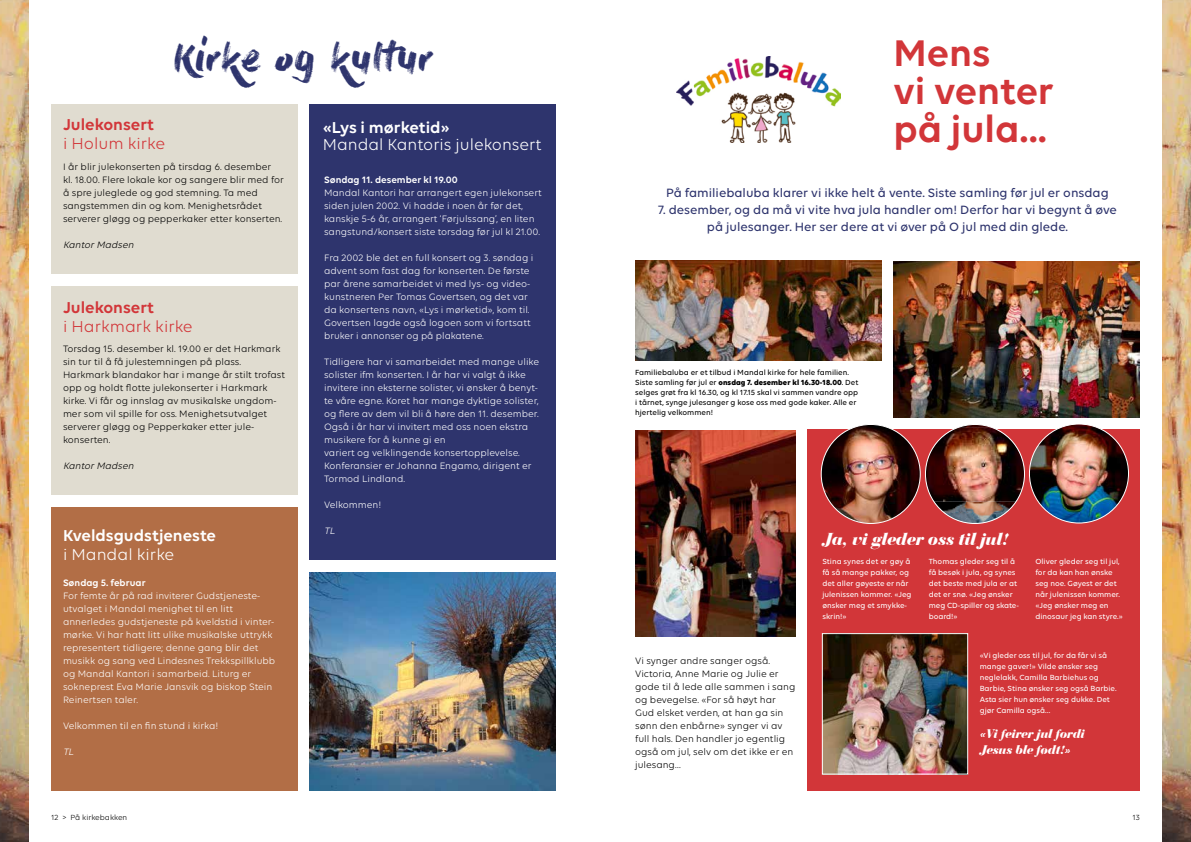
<style>
.page{position:relative;width:1191px;height:842px;background:#fff}
.page>*{position:absolute;margin:0;border:0;box-sizing:border-box;transform-origin:0 0}
.t1{font:41px "Dry Brush";letter-spacing:-.02em;color:#2e346d}
.t2{font:600 40px/38px "Volte";color:#d23639}
.t3{font:italic 700 18px "Bedini";color:#fff}
.t4{font:17px "Volte";color:#fff}
.t5{font:600 17px "Volte";color:#fff}
.t6{font:17px "Volte";color:#d23639}
.t7{font:600 17px "Volte";color:#d23639}
.t8{font:500 13px/17px "Volte";color:#2e346d;text-align:center}
.t9{font:italic 700 13px/15.6px "Bedini";color:#fff}
.t10{font:10px/13px "Volte";color:#fff}
.t11{font:10px/13px "Volte";color:#000}
.t12{font:600 10px "Volte";color:#fff}
.t13{font:italic 10px "Volte";color:#000}
.t14{font:italic 10px "Volte";color:#fff}
.t15{font:500 8px/11px "Volte";color:#fff}
.t16{font:500 8px/10px "Volte";color:#000}
.t17{font:8px "Volte";color:#000}
.s1{font-weight:700}
</style>
<div class="page">
<div style="left:51px;top:105px;width:246px;height:169px;background:#e0dcd0"></div>
<div style="left:310px;top:105px;width:246px;height:455px;background:#2e346d"></div>
<img style="left:310px;top:573px;width:246px;height:218px">
<div style="left:51px;top:287px;width:246px;height:208px;background:#e0dcd0"></div>
<div style="left:51px;top:508px;width:246px;height:283px;background:#b26e46"></div>
<img style="left:676px;top:57px;width:164px;height:86px">
<img style="left:635px;top:261px;width:246px;height:99px">
<img style="left:893px;top:261px;width:246px;height:156px">
<img style="left:635px;top:430px;width:160px;height:207px">
<div style="left:807px;top:430px;width:333px;height:361px;background:#d23639"></div>
<img style="left:821px;top:424px;width:99px;height:99px;border-radius:50px">
<img style="left:958px;top:424px;width:34px;height:4px">
<img style="left:925px;top:428px;width:99px;height:74px">
<img style="left:934px;top:502px;width:82px;height:21px">
<img style="left:1029px;top:424px;width:99px;height:99px;border-radius:50px">
<img style="left:824px;top:635px;width:142px;height:137px">
<div style="left:822px;top:633px;width:146px;height:141px;border:1px solid #fff"></div>
<img style="left:1162px;top:0;width:29px;height:842px">
<img style="left:0;top:0;width:28px;height:842px">
<h1 class="t1" style="left:173px;top:33px;width:262px">Kirke og kultur</h1>
<h3 class="t7" style="left:63px;top:114px;width:93px">Julekonsert</h3>
<h3 class="t6" style="left:63px;top:134px;width:104px">i Holum kirke</h3>
<p class="t11" style="left:63px;top:160px;width:222px">I år blir julekonserten på tirsdag 6. desember<br>kl. 18.00. Flere lokale kor og sangere blir med for å spre juleglede og god stemning. Ta med sangstemmen din og kom. Menighetsrådet serverer gløgg og pepperkaker etter konserten.</p>
<p class="t13" style="left:63px;top:239px;width:75px">KantorMadsen</p>
<h3 class="t7" style="left:63px;top:297px;width:93px">Julekonsert</h3>
<h3 class="t6" style="left:63px;top:316px;width:131px">i Harkmark kirke</h3>
<p class="t11" style="left:63px;top:342px;width:224px">Torsdag 15. desember kl. 19.00 er det Harkmark sin tur til å få julestemningen på plass.<br>Harkmark blandakor har i mange år stilt trofast opp og holdt flotte julekonserter i Harkmark kirke. Vi får og innslag av musikalske ungdom&shy;mer som vil spille for oss. Menighetsutvalget serverer gløgg og Pepperkaker etter jule&shy;konserten.</p>
<p class="t13" style="left:63px;top:460px;width:75px">KantorMadsen</p>
<h3 class="t5" style="left:63px;top:526px;width:155px">Kveldsgudstjeneste</h3>
<h3 class="t4" style="left:63px;top:545px;width:113px">i Mandal kirke</h3>
<p class="t12" style="left:63px;top:577px;width:84px">Søndag 5. februar</p>
<p class="t10" style="left:63px;top:589px;width:214px">For femte år på rad inviterer Gudstjeneste&shy;utvalget i Mandal menighet til en litt annerledes gudstjeneste på kveldstid i vinter&shy;mørke. Vi har hatt litt ulike musikalske uttrykk representert tidligere; denne gang blir det musikk og sang ved Lindesnes Trekkspillklubb og Mandal Kantori i samarbeid. Liturg er sokneprest Eva Marie Jansvik og biskop Stein Reinertsen taler.</p>
<p class="t10" style="left:63px;top:719px;width:157px">Velkommen til en fin stund i kirka!</p>
<p class="t14" style="left:63px;top:746px;width:14px">TL</p>
<h3 class="t5" style="left:323px;top:118px;width:128px">«Lys i mørketid»</h3>
<h3 class="t4" style="left:323px;top:135px;width:220px">Mandal Kantoris julekonsert</h3>
<p class="t12" style="left:324px;top:174px;width:135px">Søndag 11. desember kl 19.00</p>
<p class="t10" style="left:324px;top:186px;width:219px">Mandal Kantori har arrangert egen julekonsert siden julen 2002. Vi hadde i noen år før det, kanskje 5-6 år, arrangert ‘Førjulssang’, en liten sangstund/konsert siste torsdag før jul kl 21.00.</p>
<p class="t10" style="left:324px;top:251px;width:211px">Fra 2002 ble det en full konsert og 3. søndag i advent som fast dag for konserten. De første par årene samarbeidet vi med lys- og video&shy;kunstneren Per Tomas Govertsen, og det var da konsertens navn, «Lys i mørketid», kom til.<br>Govertsen lagde også logoen som vi fortsatt bruker i annonser og på plakatene.</p>
<p class="t10" style="left:324px;top:355px;width:216px">Tidligere har vi samarbeidet med mange ulike solister ifm konserten. I år har vi valgt å ikke invitere inn eksterne solister, vi ønsker å benyt&shy;te våre egne. Koret har mange dyktige solister, og flere av dem vil bli å høre den 11. desember.<br>Også i år har vi invitert med oss noen ekstra musikere for å kunne gi en<br>variert og velklingende konsertopplevelse.<br>Konferansier er Johanna Engamo, dirigent er Tormod Lindland.</p>
<p class="t10" style="left:324px;top:498px;width:59px">Velkommen!</p>
<p class="t14" style="left:324px;top:525px;width:14px">TL</p>
<h2 class="t2" style="left:893px;top:33px;width:162px">Mens<br>vi venter på jula...</h2>
<h3 class="t8" style="left:666px;top:184px;width:444px">På familiebaluba klarer vi ikke helt å vente. Siste samling før jul er onsdag</h3>
<h3 class="t8" style="left:658px;top:201px;width:460px">7. desember, og da må vi vite hva jula handler om! Derfor har vi begynt å øve på julesanger. Her ser dere at vi øver på O jul med din glede.</h3>
<p class="t16" style="left:635px;top:367px;width:225px">Familiebaluba er et tilbud i Mandal kirke for hele familien.<br>Siste samling før jul er <span class="s1">onsdag 7. desember kl 16.30-18.00</span>. Det selges grøt fra kl 16.30, og kl 17.15 skal vi sammen vandre opp i tårnet, synge julesanger g kose oss med gode kaker. Alle er hjertelig velkommen!</p>
<h3 class="t3" style="left:822px;top:528px;width:187px">Ja, vi gleder oss til jul!</h3>
<p class="t11" style="left:635px;top:654px;width:162px">Vi synger andre sanger også.<br>Victoria, Anne Marie og Julie er gode til å lede alle sammen i sang og bevegelse. «For så høyt har<br>Gud elsket verden, at han ga sin sønn den enbårne» synger vi av full hals. Den handler jo egentlig også om jul, selv om det ikke er en julesang…</p>
<p class="t15" style="left:822px;top:556px;width:91px">Stina synes det er gøy å få så mange pakker, og det aller gøyeste er når julenissen kommer. «Jeg ønsker meg et smykke&shy;skrin!»</p>
<p class="t15" style="left:928px;top:556px;width:92px">Thomas gleder seg til å få besøk i jula, og synes det beste med jula er at det er snø. «Jeg ønsker meg CD-spiller og skate&shy;board!»</p>
<p class="t15" style="left:1035px;top:556px;width:89px">Oliver gleder seg til jul, for da kan han ønske seg noe. Gøyest er det når julenissen kommer. «Jeg ønsker meg en dinosaur jeg kan styre.»</p>
<p class="t15" style="left:979px;top:650px;width:138px">«Vi gleder oss til jul, for da får vi så mange gaver!» Vilde ønsker seg neglelakk, Camilla Barbiehus og<br>Barbie, Stina ønsker seg også Barbie.<br>Asta sier hun ønsker seg dukke. Det gjør Camilla også…</p>
<h3 class="t9" style="left:979px;top:726px;width:106px">«Vi feirer jul fordi<br>Jesus ble født!»</h3>
<p class="t17" style="left:51px;top:813px;width:78px">12 &gt; På kirkebakken</p>
<p class="t17" style="left:1132px;top:813px;width:9px">13</p>
</div>
